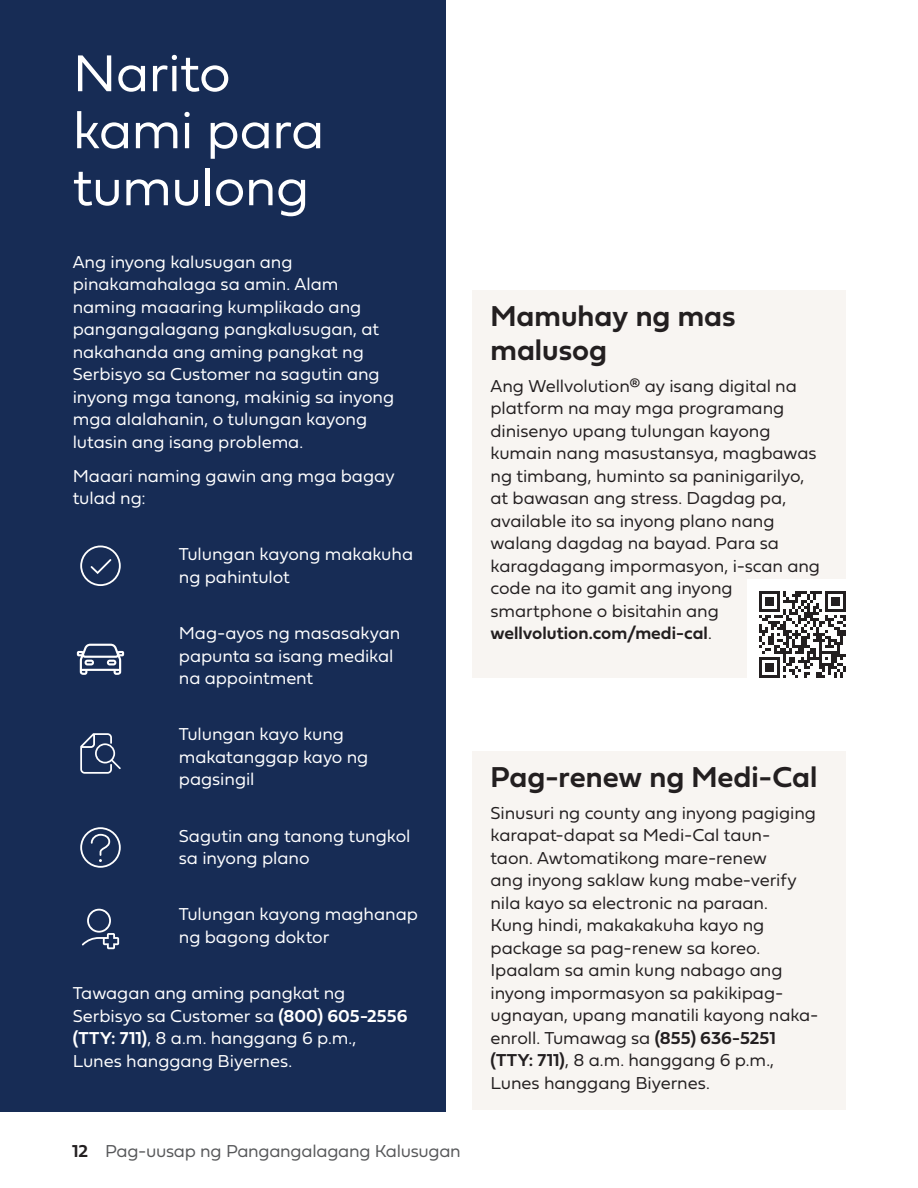
<style>
.page{position:relative;width:918px;height:1188px;background:#fff}
.page>*{position:absolute;margin:0;border:0;box-sizing:border-box;transform-origin:0 0}
.B_HEAD_36{font:54px/57px "Fieldwork Geo Light";letter-spacing:-.015em;color:#fff}
.B_CTA_Black_Hed{font:30px/34.5px "Fieldwork Geo Demibold";color:#231f20}
.B_CTA_Black_Text{font:18px/22.5px "Fieldwork Geo Light";letter-spacing:-.005em;color:#231f20}
.B_BODY_12pt{font:18px/22.5px "Fieldwork Geo Light";letter-spacing:-.005em;color:#fff}
.t1{font:18px "Fieldwork Geo Light";letter-spacing:-.015em;color:#57585a}
.s1{font-family:"Fieldwork Geo Demibold"}
.s2{font-family:"Fieldwork Geo Demibold";color:#231f20}
</style>
<div class="page">
<div style="left:0;top:0;width:446px;height:1112px;background:#172c55"></div>
<div style="left:472px;top:290px;width:374px;height:388px;background:#f8f5f2"></div>
<div style="left:747px;top:579px;width:111px;height:111px;background:#fff"></div>
<svg style="left:759px;top:591px;width:87px;height:87px"></svg>
<div style="left:472px;top:752px;width:374px;height:358px;background:#f8f5f2"></div>
<svg style="left:80px;top:546px;width:41px;height:40px"></svg>
<svg style="left:80px;top:733px;width:41px;height:41px"></svg>
<svg style="left:77px;top:644px;width:47px;height:31px"></svg>
<svg style="left:80px;top:827px;width:41px;height:41px"></svg>
<svg style="left:82px;top:909px;width:37px;height:40px"></svg>
<p class="B_HEAD_36" style="left:73px;top:42px;width:253px">Narito kami para tumulong</p>
<p class="B_BODY_12pt" style="left:73px;top:250px;width:323px">Ang inyong kalusugan ang pinakamahalaga sa amin. Alam naming maaaring kumplikado ang pangangalagang pangkalusugan, at nakahanda ang aming pangkat ng<br>Serbisyo sa Customer na sagutin ang inyong mga tanong, makinig sa inyong mga alalahanin, o tulungan kayong lutasin ang isang problema.</p>
<p class="B_BODY_12pt" style="left:73px;top:463px;width:323px">Maaari naming gawin ang mga bagay tulad ng:</p>
<p class="B_BODY_12pt" style="left:179px;top:542px;width:236px">Tulungan kayong makakuha ng pahintulot</p>
<p class="B_BODY_12pt" style="left:179px;top:621px;width:223px">Mag-ayos ng masasakyan papunta sa isang medikal na appointment</p>
<p class="B_BODY_12pt" style="left:179px;top:722px;width:191px">Tulungan kayo kung makatanggap kayo ng pagsingil</p>
<p class="B_BODY_12pt" style="left:179px;top:823px;width:233px">Sagutin ang tanong tungkol sa inyong plano</p>
<p class="B_BODY_12pt" style="left:179px;top:902px;width:241px">Tulungan kayong maghanap ng bagong doktor</p>
<p class="B_BODY_12pt" style="left:73px;top:981px;width:336px">Tawagan ang aming pangkat ng<br>Serbisyo sa Customer sa <span class="s1">(800) 605-2556 (TTY: 711)</span>, 8 a.m. hanggang 6 p.m.,<br>Lunes hanggang Biyernes.</p>
<p class="t1" style="left:72px;top:1136px;width:390px"><span class="s2">12</span> Pag-uusap ng Pangangalagang Kalusugan</p>
<p class="B_CTA_Black_Hed" style="left:490px;top:297px;width:247px">Mamuhay ng mas malusog</p>
<p class="B_CTA_Black_Text" style="left:490px;top:374px;width:331px">Ang Wellvolution® ay isang digital na platform na may mga programang dinisenyo upang tulungan kayong kumain nang masustansya, magbawas ng timbang, huminto sa paninigarilyo, at bawasan ang stress. Dagdag pa, available ito sa inyong plano nang walang dagdag na bayad. Para sa karagdagang impormasyon, i-scan ang code na ito gamit ang inyong smartphone o bisitahin ang <span class="s1">wellvolution.com/medi-cal</span>.</p>
<p class="B_CTA_Black_Hed" style="left:490px;top:759px;width:328px">Pag-renew ng Medi-Cal</p>
<p class="B_CTA_Black_Text" style="left:490px;top:801px;width:330px">Sinusuri ng county ang inyong pagiging karapat-dapat sa Medi-Cal taun-<br>taon. Awtomatikong mare-renew<br>ang inyong saklaw kung mabe-verify nila kayo sa electronic na paraan.<br>Kung hindi, makakakuha kayo ng package sa pag-renew sa koreo.<br>Ipaalam sa amin kung nabago ang inyong impormasyon sa pakikipag&shy;ugnayan, upang manatili kayong naka&shy;enroll. Tumawag sa <span class="s1">(855) 636-5251 (TTY: 711)</span>, 8 a.m. hanggang 6 p.m., Lunes hanggang Biyernes.</p>
</div>
